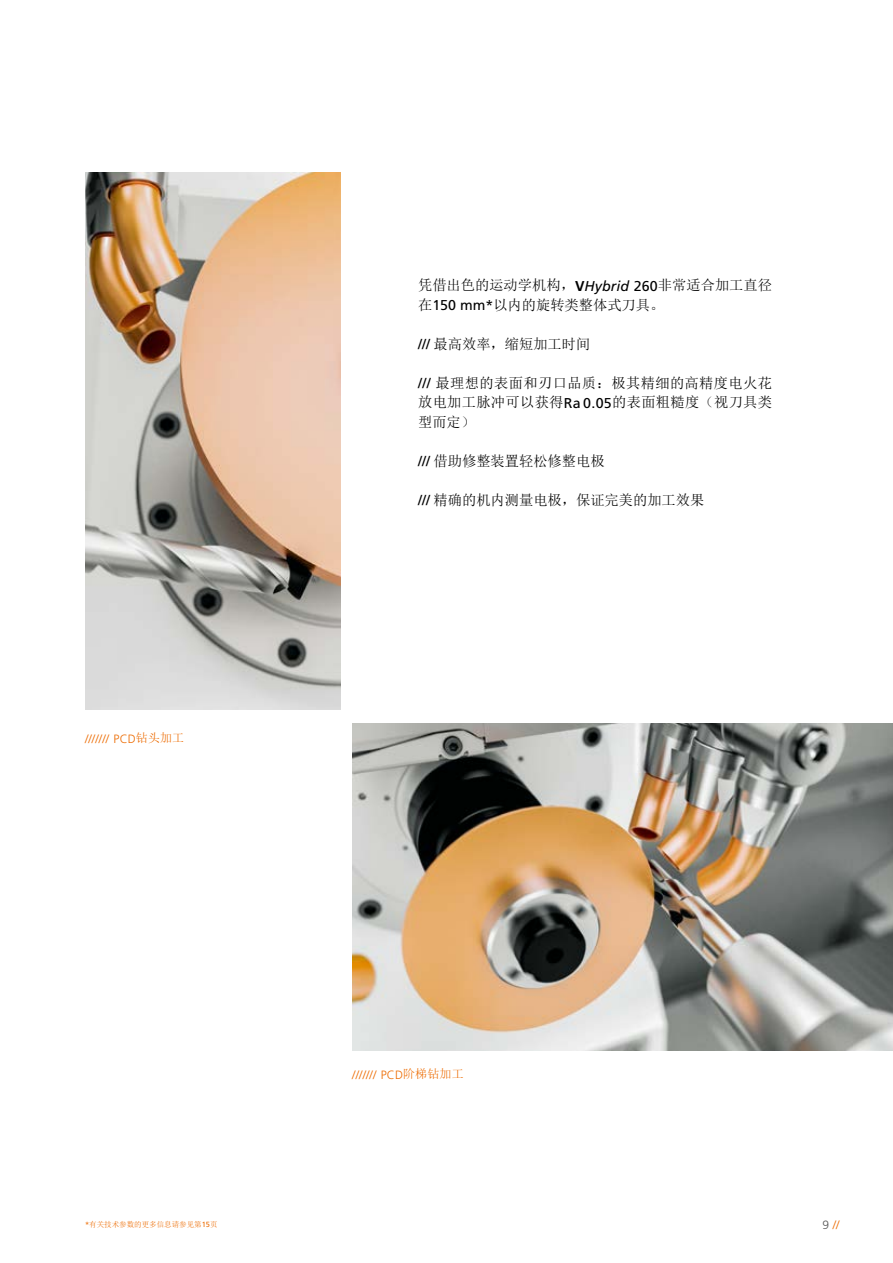
<style>
.page{position:relative;width:893px;height:1263px;background:#fff}
.page>*{position:absolute;margin:0;border:0;box-sizing:border-box;transform-origin:0 0}
.t1{font:14.25px/19.5px "Sim Sun";color:#000}
.t2{font:300 12px "Frutiger LT";letter-spacing:.01em;color:#ed6b00}
.t3{font:7.5px "Sim Sun";color:#ed6b00}
.s1{font-family:"Sim Sun";font-weight:400}
.s2{font-family:"Frutiger LT"}
.s3{font-family:"Frutiger LT";font-weight:700}
.s4{font-family:"Frutiger LT";font-style:italic}
.s5{color:#565656}
</style>
<div class="page">
<img style="left:352px;top:723px;width:541px;height:328px">
<img style="left:85px;top:173px;width:255px;height:537px">
<p class="t2" style="left:85px;top:732px;width:101px">/////// PCD<span class="s1">钻头加工</span></p>
<p class="t3" style="left:85px;top:1220px;width:134px"><span class="s2">*</span>有关技术参数的更多信息请参见第<span class="s2">15</span>页</p>
<p class="t1" style="left:418px;top:275px;width:355px">凭借出色的运动学机构，<span class="s3">V</span><span class="s4">Hybrid</span> <span class="s2">260</span>非常适合加工直径在<span class="s2">150 mm*</span>以内的旋转类整体式刀具。</p>
<p class="t1" style="left:418px;top:334px;width:174px"><span class="s2">///</span> 最高效率，缩短加工时间</p>
<p class="t1" style="left:418px;top:373px;width:355px;text-align:justify"><span class="s2">///</span> 最理想的表面和刃口品质：极其精细的高精度电火花放电加工脉冲可以获得<span class="s2">Ra 0.05</span>的表面粗糙度（视刀具类型而定）</p>
<p class="t1" style="left:418px;top:451px;width:188px"><span class="s2">///</span> 借助修整装置轻松修整电极</p>
<p class="t1" style="left:418px;top:490px;width:288px"><span class="s2">///</span> 精确的机内测量电极，保证完美的加工效果</p>
<p class="t2" style="left:352px;top:1068px;width:113px">/////// PCD<span class="s1">阶梯钻加工</span></p>
<p class="t2" style="left:822px;top:1218px;width:19px"><span class="s5">9</span> //</p>
</div>
